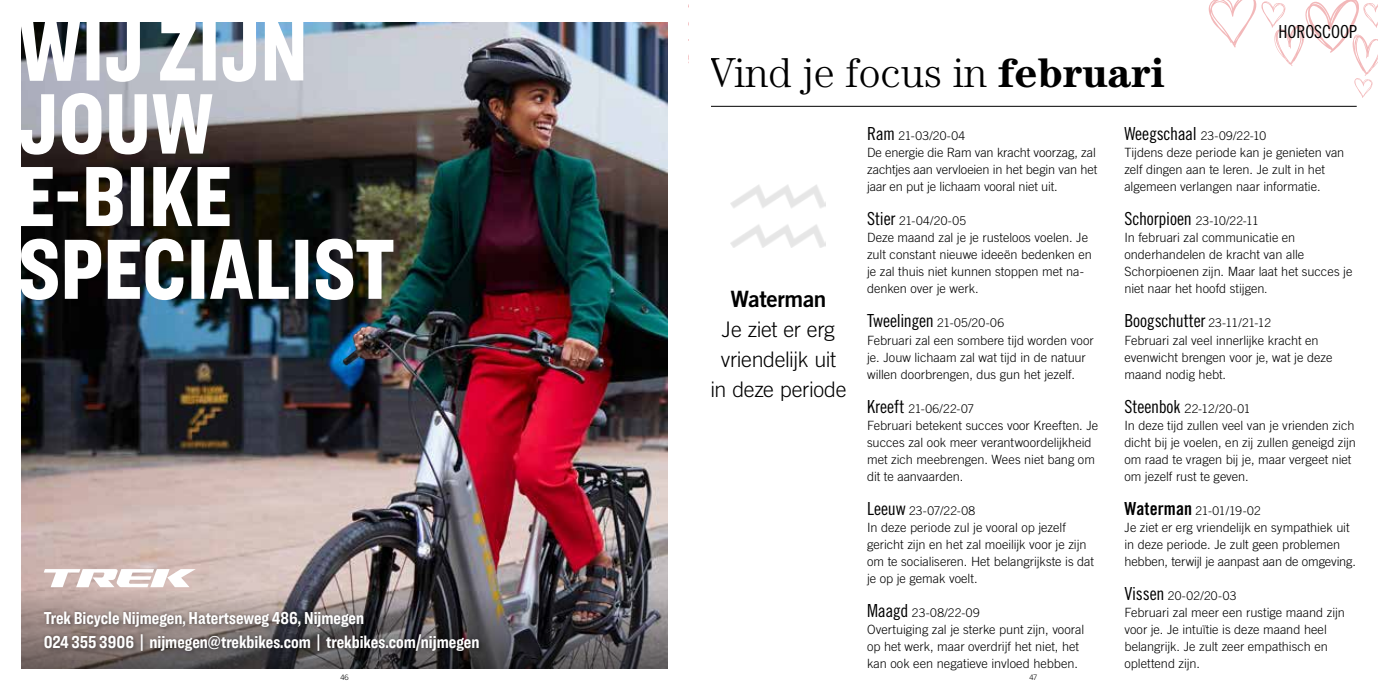
<style>
.page{position:relative;width:1378px;height:689px;background:#fff}
.page>*{position:absolute;margin:0;border:0;box-sizing:border-box;transform-origin:0 0}
.t1{font:300 42px "Century Std";color:#000}
.t2{font:22.5px "Trade Gothic LT Std Bd 2";letter-spacing:-.015em;color:#000}
.t3{font:300 21.45px/30px "Trade Gothic LT Std";letter-spacing:-.015em;color:#000;text-align:center}
.t4{font:700 18px/24px "Ringside Compressed";color:#fff}
.t5{font:18px "Trade Gothic LT Std Cn 18";letter-spacing:-.005em;color:#000}
.t6{font:300 12.75px/17px "Trade Gothic LT Std";color:#000}
.t7{font:300 12px "Trade Gothic LT Std";letter-spacing:.015em;color:#000}
.t8{font:300 7.5px "Trade Gothic LT Std";color:#000}
.s1{font-weight:700}
.s2{font-family:"Trade Gothic LT Std Cn 18";font-weight:400;font-size:18px}
.s3{font-size:12px}
.s4{font-family:"Trade Gothic LT Std";font-weight:300;font-size:12px}
.s5{font-size:12.75px}
.s6{font-family:"Trade Gothic LT Std Bd Cn 20";font-weight:400;font-size:18px}
</style>
<div class="page">
<img style="left:21px;top:23px;width:647px;height:567px">
<svg style="left:21px;top:590px;width:647px;height:79px;background:#645d5f"></svg>
<div style="left:43px;top:609px;width:443px;height:48px;background:#000;opacity:.3"></div>
<div style="left:40px;top:607px;width:442px;height:47px;background:#000;opacity:.3"></div>
<svg style="left:44px;top:569px;width:152px;height:18px"></svg>
<img style="left:21px;top:303px;width:647px;height:64px">
<svg style="left:21px;top:239px;width:372px;height:61px"></svg>
<svg style="left:21px;top:167px;width:209px;height:59px"></svg>
<svg style="left:21px;top:93px;width:191px;height:62px"></svg>
<svg style="left:21px;top:22px;width:282px;height:60px"></svg>
<svg style="left:1208px;top:0;width:170px;height:98px"></svg>
<hr style="left:710px;top:106px;width:646px;height:1px;background:#000">
<img style="left:730px;top:185px;width:95px;height:63px">
<h3 class="t4" style="left:44px;top:605px;width:437px">Trek Bicycle Nijmegen, Hatertseweg 486, Nijmegen<br>024 355 3906 | nijmegen@trekbikes.com | trekbikes.com/nijmegen</h3>
<h3 class="t5" style="left:1278px;top:21px;width:80px">HOROSCOOP</h3>
<h1 class="t1" style="left:708px;top:49px;width:457px">Vind je focus in <span class="s1">februari</span></h1>
<p class="t7" style="left:867px;top:129px;width:100px"><span class="s2">Ram</span> 21-03/20-04</p>
<p class="t6" style="left:867px;top:144px;width:232px">De energie die Ram van kracht voorzag, zal zachtjes aan vervloeien in het begin van het jaar en put je lichaam vooral niet uit.</p>
<p class="t7" style="left:867px;top:214px;width:100px"><span class="s2">Stier</span> 21-04/20-05</p>
<p class="t6" style="left:867px;top:229px;width:226px">Deze maand zal je je rusteloos voelen. Je zult constant nieuwe ideeën bedenken en je zal thuis niet kunnen stoppen met na&shy;denken over je werk.</p>
<p class="t7" style="left:867px;top:316px;width:138px"><span class="s2">Tweelingen</span> 21-05/20-06</p>
<p class="t6" style="left:867px;top:331px;width:228px">Februari zal een sombere tijd worden voor je. Jouw lichaam zal wat tijd in de natuur willen doorbrengen, dus gun het jezelf.</p>
<p class="t7" style="left:867px;top:401px;width:109px"><span class="s2">Kreeft</span> 21-06/22-07</p>
<p class="t6" style="left:867px;top:416px;width:233px">Februari betekent succes voor Kreeften. Je succes zal ook meer verantwoordelijkheid met zich meebrengen. Wees niet bang om dit te aanvaarden.</p>
<p class="t7" style="left:867px;top:503px;width:110px"><span class="s2">Leeuw</span> 23-07/22-08</p>
<p class="t6" style="left:867px;top:518px;width:228px">In deze periode zul je vooral op jezelf gericht zijn en het zal moeilijk voor je zijn om te socialiseren. Het belangrijkste is dat je op je gemak voelt.</p>
<p class="t7" style="left:867px;top:605px;width:114px"><span class="s2">Maagd</span> 23-08/22-09</p>
<p class="t6" style="left:867px;top:620px;width:219px">Overtuiging zal je sterke punt zijn, vooral op het werk, maar overdrijf het niet, het kan ook een negatieve invloed hebben.</p>
<p class="t7" style="left:1124px;top:129px;width:143px"><span class="s2">Weegschaal</span> 23-09/22-10</p>
<p class="t6" style="left:1124px;top:144px;width:221px">Tijdens deze periode kan je genieten van zelf dingen aan te leren. Je zult in het algemeen verlangen naar informatie.</p>
<p class="t7" style="left:1124px;top:214px;width:136px"><span class="s2">Schorpioen</span> 23-10/22-11</p>
<p class="t6" style="left:1124px;top:229px;width:229px">In februari zal communicatie en onderhandelen de kracht van alle Schorpioenen zijn. Maar laat het succes je niet naar het hoofd stijgen<span class="s3">.</span></p>
<h3 class="t5" style="left:1124px;top:310px;width:148px">Boogschutter <span class="s4">23-11/21-12</span></h3>
<p class="t6" style="left:1124px;top:331px;width:209px">Februari zal veel innerlijke kracht en evenwicht brengen voor je, wat je deze maand nodig hebt.</p>
<p class="t7" style="left:1124px;top:401px;width:127px"><span class="s2">Steenbok</span> <span class="s5">2</span>2-12/20-01</p>
<p class="t6" style="left:1124px;top:416px;width:233px">In deze tijd zullen veel van je vrienden zich dicht bij je voelen, en zij zullen geneigd zijn om raad te vragen bij je, maar vergeet niet om jezelf rust te geven.</p>
<p class="t7" style="left:1124px;top:503px;width:138px"><span class="s6">Waterman</span> 21-01/19-02</p>
<p class="t6" style="left:1124px;top:518px;width:233px">Je ziet er erg vriendelijk en sympathiek uit in deze periode. Je zult geen problemen hebben, terwijl je aanpast aan de omgeving.</p>
<p class="t7" style="left:1124px;top:588px;width:113px"><span class="s2">Vissen</span> 20-02/20-03</p>
<p class="t6" style="left:1124px;top:603px;width:222px">Februari zal meer een rustige maand zijn voor je. Je intuïtie is deze maand heel belangrijk. Je zult zeer empathisch en oplettend zijn.</p>
<h2 class="t2" style="left:730px;top:285px;width:97px">Waterman</h2>
<h3 class="t3" style="left:710px;top:314px;width:138px">Je ziet er erg vriendelijk uit in deze periode</h3>
<p class="t8" style="left:340px;top:672px;width:10px">46</p>
<p class="t8" style="left:1029px;top:672px;width:9px">47</p>
</div>
